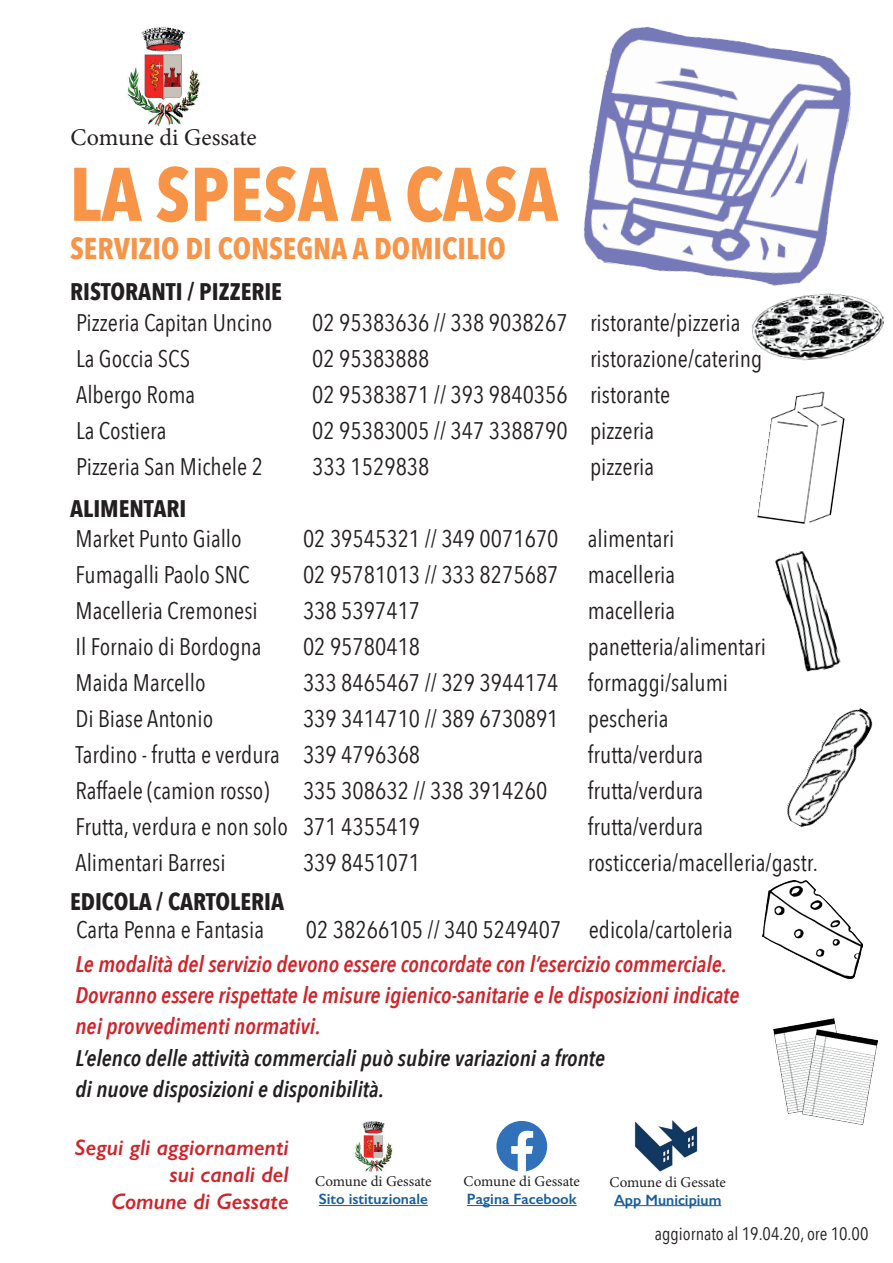
<style>
.page{position:relative;width:893px;height:1263px;background:#fff}
.page>*{position:absolute;margin:0;border:0;box-sizing:border-box;transform-origin:0 0}
.t1{font:700 75px "Avenir Next Condensed";color:#f79447}
.t2{font:700 30px "Avenir Next Condensed";color:#f79447}
.t3{font:24px/36px "Avenir Next Condensed";color:#231f20}
.t4{font:700 24px "Avenir Next Condensed";color:#231f20}
.t5{font:24px "Minion Pro";color:#231f20}
.t6{font:italic 600 22.5px/31.2px "Avenir Next Condensed";color:#d1232a}
.t7{font:italic 600 22.5px/31.2px "Avenir Next Condensed";color:#231f20}
.t8{font:italic 600 22.5px/27px "Gill Sans";color:#d1232a;text-align:right}
.t9{font:18px "Avenir Next Condensed";color:#231f20}
.t10{font:15px "Minion Pro";color:#231f20}
.t11{font:600 15px "Gill Sans";color:#175d9e}
</style>
<div class="page">
<img style="left:584px;top:26px;width:267px;height:260px">
<img style="left:786px;top:708px;width:87px;height:119px">
<img style="left:763px;top:881px;width:99px;height:97px">
<img style="left:757px;top:391px;width:88px;height:133px">
<img style="left:775px;top:551px;width:66px;height:121px">
<img style="left:751px;top:293px;width:133px;height:68px">
<img style="left:773px;top:1019px;width:105px;height:106px">
<img style="left:355px;top:1121px;width:38px;height:51px">
<hr style="left:319px;top:1205px;width:109px;height:1px;background:#175d9e">
<svg style="left:496px;top:1121px;width:51px;height:51px"></svg>
<hr style="left:467px;top:1205px;width:110px;height:1px;background:#175d9e">
<img style="left:634px;top:1120px;width:64px;height:52px">
<hr style="left:614px;top:1205px;width:107px;height:1px;background:#175d9e">
<img style="left:127px;top:26px;width:73px;height:101px">
<p class="t5" style="left:71px;top:121px;width:188px">Comune di Gessate</p>
<h1 class="t1" style="left:70px;top:149px;width:490px">LA SPESA A CASA</h1>
<p class="t2" style="left:70px;top:230px;width:437px">SERVIZIO DI CONSEGNA A DOMICILIO</p>
<p class="t4" style="left:70px;top:277px;width:213px">RISTORANTI / PIZZERIE</p>
<p class="t3" style="left:76px;top:303px;width:198px">Pizzeria Capitan Uncino</p>
<p class="t3" style="left:312px;top:303px;width:430px">02 95383636 // 338 9038267 ristorante/pizzeria</p>
<p class="t3" style="left:76px;top:339px;width:115px">La Goccia SCS</p>
<p class="t3" style="left:312px;top:339px;width:119px">02 95383888</p>
<p class="t3" style="left:590px;top:339px;width:174px">ristorazione/catering</p>
<p class="t3" style="left:76px;top:375px;width:121px">Albergo Roma</p>
<p class="t3" style="left:312px;top:375px;width:359px">02 95383871 // 393 9840356 ristorante</p>
<p class="t3" style="left:76px;top:411px;width:92px">La Costiera</p>
<p class="t3" style="left:312px;top:411px;width:343px">02 95383005 // 347 3388790 pizzeria</p>
<p class="t3" style="left:76px;top:447px;width:188px">Pizzeria San Michele 2</p>
<p class="t3" style="left:312px;top:447px;width:119px">333 1529838</p>
<p class="t3" style="left:590px;top:447px;width:66px">pizzeria</p>
<p class="t4" style="left:70px;top:494px;width:118px">ALIMENTARI</p>
<p class="t3" style="left:76px;top:519px;width:168px">Market Punto Giallo</p>
<p class="t3" style="left:303px;top:519px;width:373px">02 39545321 // 349 0071670 alimentari</p>
<p class="t3" style="left:76px;top:555px;width:176px">Fumagalli Paolo SNC</p>
<p class="t3" style="left:303px;top:555px;width:374px">02 95781013 // 333 8275687 macelleria</p>
<p class="t3" style="left:76px;top:591px;width:184px">Macelleria Cremonesi</p>
<p class="t3" style="left:303px;top:591px;width:119px">338 5397417</p>
<p class="t3" style="left:588px;top:591px;width:89px">macelleria</p>
<p class="t3" style="left:76px;top:627px;width:188px">Il Fornaio di Bordogna</p>
<p class="t3" style="left:303px;top:627px;width:119px">02 95780418</p>
<p class="t3" style="left:588px;top:627px;width:180px">panetteria/alimentari</p>
<p class="t3" style="left:76px;top:663px;width:132px">Maida Marcello</p>
<p class="t3" style="left:303px;top:663px;width:427px">333 8465467 // 329 3944174 formaggi/salumi</p>
<p class="t3" style="left:76px;top:699px;width:139px">Di Biase Antonio</p>
<p class="t3" style="left:76px;top:699px;width:594px;text-indent:227px">339 3414710 // 389 6730891 pescheria<br>Tardino - frutta e verdura 339 4796368</p>
<p class="t3" style="left:588px;top:735px;width:117px">frutta/verdura</p>
<p class="t3" style="left:76px;top:771px;width:195px">Raffaele (camion rosso)</p>
<p class="t3" style="left:303px;top:771px;width:246px">335 308632 // 338 3914260</p>
<p class="t3" style="left:588px;top:771px;width:117px">frutta/verdura</p>
<p class="t3" style="left:76px;top:807px;width:346px">Frutta, verdura e non solo 371 4355419</p>
<p class="t3" style="left:588px;top:807px;width:117px">frutta/verdura</p>
<p class="t3" style="left:76px;top:843px;width:152px">Alimentari Barresi</p>
<p class="t3" style="left:303px;top:843px;width:119px">339 8451071</p>
<p class="t3" style="left:588px;top:843px;width:231px">rosticceria/macelleria/gastr.</p>
<p class="t4" style="left:70px;top:887px;width:215px">EDICOLA / CARTOLERIA</p>
<p class="t3" style="left:76px;top:911px;width:189px">Carta Penna e Fantasia</p>
<p class="t3" style="left:306px;top:911px;width:428px">02 38266105 // 340 5249407 edicola/cartoleria</p>
<p class="t6" style="left:75px;top:948px;width:666px">Le modalità del servizio devono essere concordate con l’esercizio commerciale.<br>Dovranno essere rispettate le misure igienico-sanitarie e le disposizioni indicate nei provvedimenti normativi.</p>
<p class="t7" style="left:75px;top:1042px;width:531px">L’elenco delle attività commerciali può subire variazioni a fronte di nuove disposizioni e disponibilità.</p>
<p class="t8" style="left:75px;top:1134px;width:215px">Segui gli aggiornamenti sui canali del<br>Comune di Gessate</p>
<p class="t10" style="left:315px;top:1171px;width:118px">Comune di Gessate</p>
<p class="t11" style="left:319px;top:1190px;width:110px">Sito istituzionale</p>
<p class="t10" style="left:464px;top:1171px;width:118px">Comune di Gessate</p>
<p class="t11" style="left:467px;top:1190px;width:111px">Pagina Facebook</p>
<p class="t10" style="left:610px;top:1172px;width:118px">Comune di Gessate</p>
<p class="t11" style="left:614px;top:1190px;width:109px">App Municipium</p>
<p class="t9" style="left:655px;top:1218px;width:215px">aggiornato al 19.04.20, ore 10.00</p>
</div>
